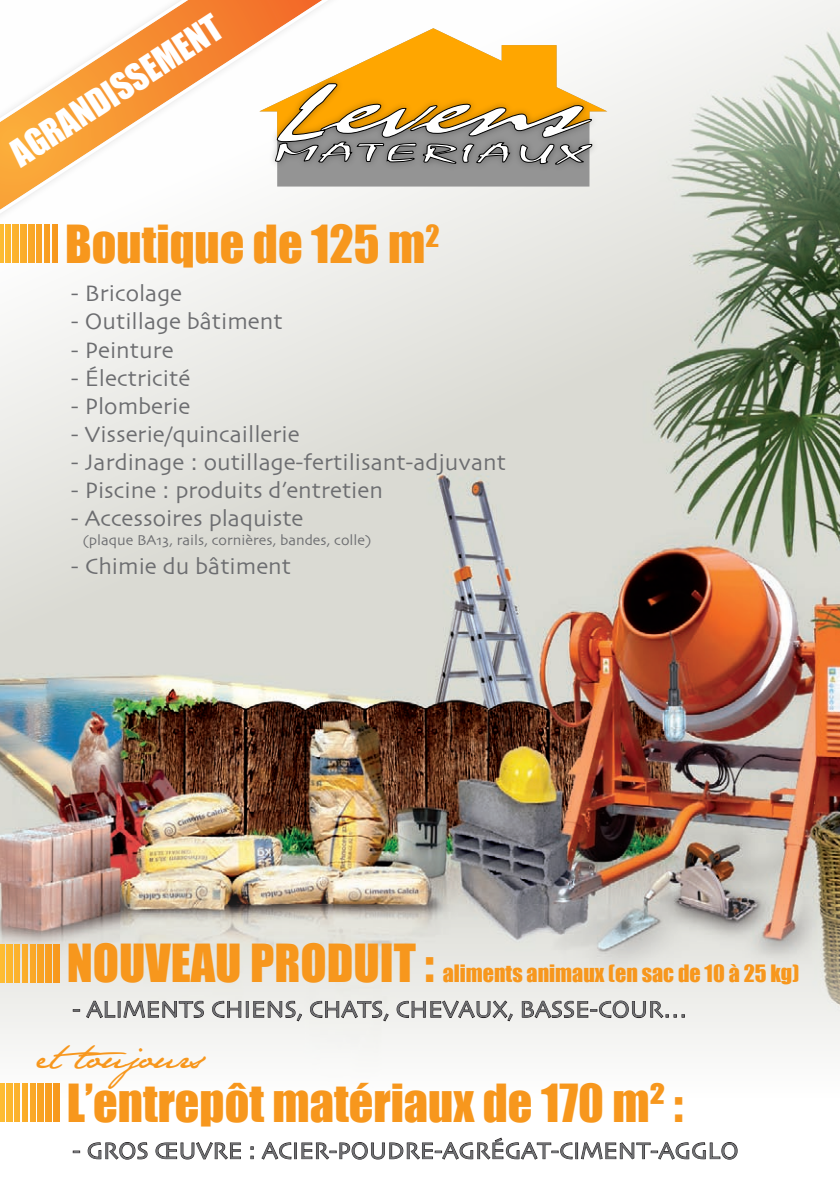
<style>
.page{position:relative;width:840px;height:1191px;background:#fff}
.page>*{position:absolute;margin:0;border:0;box-sizing:border-box;transform-origin:0 0}
.t1{font:48.2px "Impact";color:#f7971d}
.t2{font:34.4px "Impact";color:#fff}
.t3{font:33px "Jane Austen";color:#f7971d}
.t4{font:24px "Skia";color:#6c6d70}
.t5{font:23.4px "Skia";color:#6c6d70}
.t6{font:22px "Impact";color:#f7971d}
.t7{font:15px "Skia";color:#6c6d70}
.s1{font-size:48.2px}
</style>
<div class="page">
<img style="left:0;top:0;width:839px;height:850px">
<svg style="left:363px;top:165px;width:244px;height:21px;fill:#949494"></svg>
<div style="left:363px;top:165px;width:239px;height:9px;background:#949494"></div>
<svg style="left:363px;top:28px;width:244px;height:137px"></svg>
<img style="left:0;top:850px;width:839px;height:310px">
<svg style="left:73px;top:980px;width:131px;height:39px"></svg>
<svg style="left:211px;top:980px;width:91px;height:42px"></svg>
<svg style="left:309px;top:980px;width:80px;height:42px"></svg>
<svg style="left:396px;top:999px;width:117px;height:23px"></svg>
<svg style="left:521px;top:980px;width:163px;height:45px"></svg>
<div style="left:54px;top:944px;width:5px;height:38px;background:#f7981e"></div>
<div style="left:30px;top:944px;width:6px;height:38px;background:#faa827"></div>
<div style="left:46px;top:944px;width:5px;height:38px;background:#f89d20"></div>
<div style="left:22px;top:944px;width:6px;height:38px;background:#fbad2a"></div>
<div style="left:38px;top:944px;width:5px;height:38px;background:#f9a324"></div>
<div style="left:14px;top:944px;width:6px;height:38px;background:#fcb22e"></div>
<div style="left:7px;top:944px;width:5px;height:38px;background:#fdb82e"></div>
<hr style="left:0;top:944px;width:4px;height:38px;background:#fdbc33">
<div style="left:52px;top:225px;width:6px;height:38px;background:#f7981d"></div>
<div style="left:29px;top:225px;width:5px;height:38px;background:#faa827"></div>
<div style="left:44px;top:225px;width:6px;height:38px;background:#f89d20"></div>
<div style="left:21px;top:225px;width:5px;height:38px;background:#fbad2a"></div>
<div style="left:36px;top:225px;width:6px;height:38px;background:#f9a324"></div>
<div style="left:13px;top:225px;width:5px;height:38px;background:#fcb22e"></div>
<div style="left:5px;top:225px;width:6px;height:38px;background:#fcb730"></div>
<hr style="left:0;top:225px;width:3px;height:38px;background:#fdbc32">
<div style="left:0;top:0;width:363px;height:225px;background:#231f20;opacity:.25"></div>
<svg style="left:0;top:0;width:358px;height:219px"></svg>
<div style="left:54px;top:1084px;width:5px;height:38px;background:#f7981e"></div>
<div style="left:30px;top:1084px;width:6px;height:38px;background:#faa827"></div>
<div style="left:46px;top:1084px;width:5px;height:38px;background:#f89d20"></div>
<div style="left:22px;top:1084px;width:6px;height:38px;background:#fbad2a"></div>
<div style="left:38px;top:1084px;width:5px;height:38px;background:#f9a324"></div>
<div style="left:14px;top:1084px;width:6px;height:38px;background:#fcb22e"></div>
<div style="left:7px;top:1084px;width:5px;height:38px;background:#fdb82e"></div>
<hr style="left:0;top:1084px;width:4px;height:38px;background:#fdbc33">
<svg style="left:73px;top:1150px;width:7px;height:3px"></svg>
<svg style="left:87px;top:1121px;width:61px;height:39px"></svg>
<svg style="left:155px;top:1141px;width:86px;height:19px"></svg>
<svg style="left:250px;top:1155px;width:3px;height:4px"></svg>
<svg style="left:261px;top:1134px;width:476px;height:26px"></svg>
<h2 class="t2" style="left:-1px;top:134px;width:245px;rotate:-33deg">agrandissement</h2>
<h1 class="t1" style="left:65px;top:206px;width:375px">Boutique de 125 m<sup>2</sup></h1>
<p class="t5" style="left:71px;top:280px;width:113px">- Bricolage</p>
<p class="t5" style="left:71px;top:308px;width:213px">- Outillage bâtiment</p>
<p class="t5" style="left:71px;top:336px;width:104px">- Peinture</p>
<p class="t5" style="left:71px;top:364px;width:121px">- Électricité</p>
<p class="t5" style="left:71px;top:392px;width:121px">- Plomberie</p>
<p class="t5" style="left:71px;top:420px;width:230px">- Visserie/quincaillerie</p>
<p class="t5" style="left:71px;top:448px;width:436px">- Jardinage : outillage-fertilisant-adjuvant</p>
<p class="t5" style="left:71px;top:476px;width:313px">- Piscine : produits d’entretien</p>
<p class="t5" style="left:71px;top:504px;width:234px">- Accessoires plaquiste</p>
<p class="t7" style="left:83px;top:531px;width:290px">(plaque BA13, rails, cornières, bandes, colle)</p>
<p class="t5" style="left:71px;top:552px;width:221px">- Chimie du bâtiment</p>
<p class="t6" style="left:67px;top:956px;width:733px"><span class="s1">NOUVEAU PRODUIT :</span> aliments animaux (en sac de 10 à 25 kg)</p>
<p class="t4" style="left:72px;top:995px;width:616px">- Aliments chiens, chats, chevaux, basse-cour…</p>
<h3 class="t3" style="left:37px;top:1037px;width:168px">ettoujours</h3>
<h1 class="t1" style="left:67px;top:1065px;width:617px">L’entrepôt matériaux de 170 m² :</h1>
<p class="t4" style="left:72px;top:1136px;width:434px">- Gros œuvre : acier-poudre-ag réga</p>
<p class="t4" style="left:537px;top:1136px;width:138px">t-ciment-agg</p>
<p class="t4" style="left:707px;top:1136px;width:33px">lo</p>
</div>
